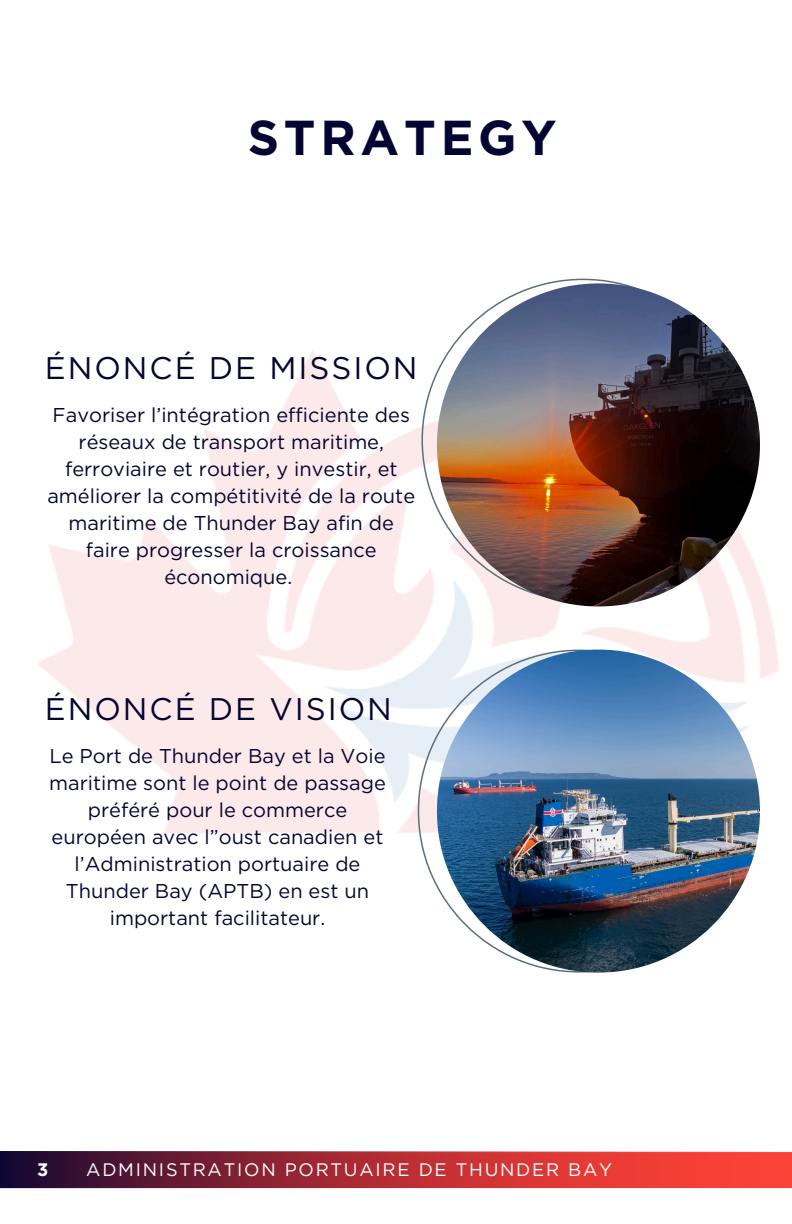
<style>
.page{position:relative;width:792px;height:1224px;background:#fff}
.page>*{position:absolute;margin:0;border:0;box-sizing:border-box;transform-origin:0 0}
.t1{font:700 49px "Gotham";letter-spacing:.1em;color:#050533}
.t2{font:31.2px "Gotham";letter-spacing:.06em;color:#050533}
.t3{font:20px/27px "Gotham";color:#050533;text-align:center}
.t4{font:18.2px "Gotham";letter-spacing:.095em;color:#fff}
.t5{font:700 18.2px "Gotham";color:#fff}
</style>
<div class="page">
<img style="left:38px;top:351px;width:741px;height:521px">
<svg style="left:418px;top:650px;width:322px;height:322px"></svg>
<svg style="left:421px;top:279px;width:323px;height:322px"></svg>
<img style="left:437px;top:650px;width:323px;height:323px;border-radius:50%">
<img style="left:437px;top:283px;width:323px;height:323px;border-radius:50%">
<svg style="left:0;top:1152px;width:792px;height:36px;background:#a62a34"></svg>
<h2 class="t1" style="left:248px;top:108px;width:310px">STRATEGY</h2>
<p class="t2" style="left:45px;top:349px;width:374px">ÉNONCÉ DE MISSION</p>
<p class="t3" style="left:47px;top:402px;width:369px">Favoriser l’intégration efficiente des réseaux de transport maritime, ferroviaire et routier, y investir, et améliorer la compétitivité de la route maritime de Thunder Bay afin de faire progresser la croissance économique.</p>
<h2 class="t2" style="left:45px;top:690px;width:349px">ÉNONCÉ DE VISION</h2>
<p class="t3" style="left:49px;top:743px;width:338px">Le Port de Thunder Bay et la Voie maritime sont le point de passage préféré pour le commerce européen avec l”oust canadien et l’Administration portuaire de<br>Thunder Bay (APTB) en est un important facilitateur.</p>
<p class="t5" style="left:37px;top:1159px;width:13px">3</p>
<p class="t4" style="left:86px;top:1159px;width:527px">ADMINISTRATION PORTUAIRE DE THUNDER BAY</p>
</div>
